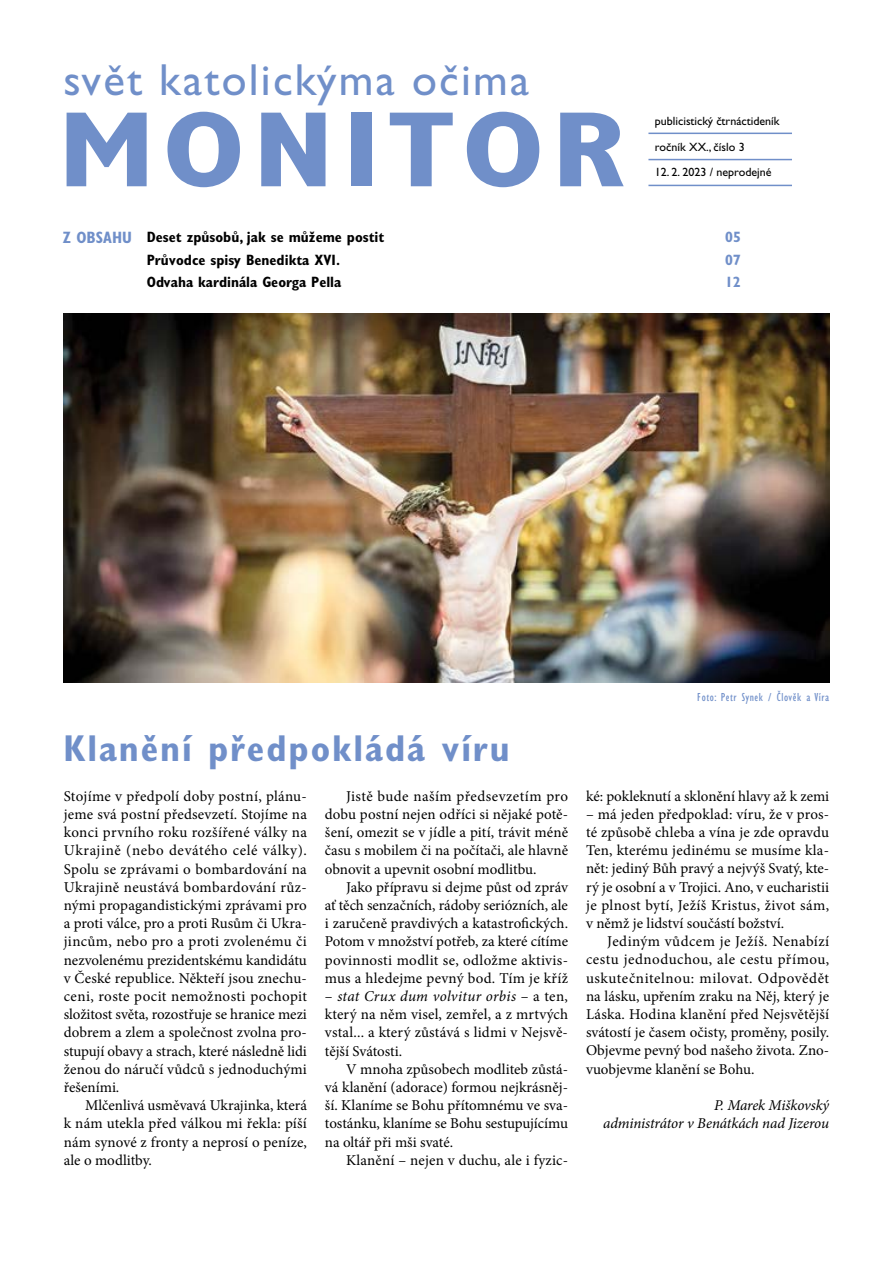
<style>
.page{position:relative;width:893px;height:1263px;background:#fff}
.page>*{position:absolute;margin:0;border:0;box-sizing:border-box;transform-origin:0 0}
.t1{font:700 condensed 107.7px "Gill Sans Std";letter-spacing:.05em;color:#708fc9;scale:1.25 1}
.t2{font:45px "Gill Sans Std";letter-spacing:.05em;color:#708fc9}
.t3{font:700 condensed 37.5px "Gill Sans Std";letter-spacing:.05em;color:#708fc9}
.t4{font:15px/18.1px "Minion Pro";letter-spacing:.005em;color:#000;text-align:justify}
.t5{font:700 condensed 15px "Gill Sans Std";color:#000}
.t6{font:italic 15px/18.1px "Minion Pro";letter-spacing:-.01em;color:#000;text-align:right}
.t7{font:700 condensed 15px "Gill Sans Std";color:#708fc9}
.t8{font:12px/25.5px "Gill Sans Std";color:#000}
.t9{font:condensed 12px "Gill Sans Std";letter-spacing:.05em;color:#708fc9}
.s1{font-size:16.5px;color:#708fc9}
.s2{font-style:italic}
</style>
<div class="page">
<hr style="left:648px;top:133px;width:144px;height:1px;background:#708fc9">
<hr style="left:648px;top:159px;width:144px;height:1px;background:#708fc9">
<hr style="left:648px;top:185px;width:144px;height:1px;background:#708fc9">
<img style="left:64px;top:313px;width:765px;height:369px">
<h2 class="t2" style="left:63px;top:54px;width:467px">svět katolickýma očima</h2>
<h1 class="t1" style="left:57px;top:86px;width:456px">MONITOR</h1>
<p class="t8" style="left:655px;top:108px;width:126px">publicistický čtrnáctideník ročník XX., číslo 3</p>
<p class="t8" style="left:655px;top:159px;width:118px">12. 2. 2023 / neprodejné</p>
<p class="t5" style="left:63px;top:228px;width:323px"><span class="s1">Z OBSAHU</span> Deset způsobů, jak se můžeme postit</p>
<p class="t7" style="left:725px;top:228px;width:17px">05</p>
<p class="t5" style="left:147px;top:251px;width:195px">Průvodce spisy Benedikta XVI.</p>
<p class="t7" style="left:725px;top:251px;width:17px">07</p>
<p class="t5" style="left:147px;top:273px;width:196px">Odvaha kardinála Georga Pella</p>
<p class="t7" style="left:725px;top:273px;width:17px">12</p>
<h3 class="t3" style="left:64px;top:726px;width:447px">Klanění předpokládá víru</h3>
<p class="t4" style="left:64px;top:787px;width:245px">Stojíme v předpolí doby postní, plánu&shy;jeme svá postní předsevzetí. Stojíme na konci prvního roku rozšířené války na Ukrajině (nebo devátého celé války).<br>Spolu se zprávami o bombardování na Ukrajině neustává bombardování růz&shy;nými propagandistickými zprávami pro a proti válce, pro a proti Rusům či Ukra&shy;jincům, nebo pro a proti zvolenému či nezvolenému prezidentskému kandidátu v České republice. Někteří jsou znechu&shy;ceni, roste pocit nemožnosti pochopit složitost světa, rozostřuje se hranice mezi dobrem a zlem a společnost zvolna pro&shy;stupují obavy a strach, které následně lidi ženou do náručí vůdců s jednoduchými řešeními.</p>
<p class="t4" style="left:64px;top:1096px;width:245px;text-indent:21px">Mlčenlivá usměvavá Ukrajinka, která k nám utekla před válkou mi řekla: píší nám synové z fronty a neprosí o peníze, ale o modlitby.</p>
<p class="t4" style="left:325px;top:787px;width:245px;text-indent:21px">Jistě bude naším předsevzetím pro dobu postní nejen odříci si nějaké potě&shy;šení, omezit se v jídle a pití, trávit méně času s mobilem či na počítači, ale hlavně obnovit a upevnit osobní modlitbu.</p>
<p class="t4" style="left:325px;top:878px;width:245px;text-indent:21px">Jako přípravu si dejme půst od zpráv ať těch senzačních, rádoby seriózních, ale i zaručeně pravdivých a katastrofických.<br>Potom v množství potřeb, za které cítíme povinnosti modlit se, odložme aktivis&shy;mus a hledejme pevný bod. Tím je kříž</p>
<p class="t4" style="left:325px;top:987px;width:245px">– <span class="s2">stat Crux dum volvitur orbis</span> – a ten, který na něm visel, zemřel, a z mrtvých vstal... a který zůstává s lidmi v Nejsvě&shy;tější Svátosti.</p>
<p class="t4" style="left:325px;top:1060px;width:245px;text-indent:21px">V mnoha způsobech modliteb zůstá&shy;vá klanění (adorace) formou nejkrásněj&shy;ší. Klaníme se Bohu přítomnému ve sva&shy;tostánku, klaníme se Bohu sestupujícímu na oltář při mši svaté.</p>
<p class="t4" style="left:346px;top:1151px;width:223px">Klanění – nejen v duchu, ale i fyzic-</p>
<p class="t9" style="left:697px;top:691px;width:133px">Foto: Petr Synek / Člověk a Víra</p>
<p class="t4" style="left:586px;top:787px;width:245px">ké: pokleknutí a sklonění hlavy až k zemi</p>
<p class="t4" style="left:586px;top:805px;width:245px">– má jeden předpoklad: víru, že v pros&shy;té způsobě chleba a vína je zde opravdu Ten, kterému jedinému se musíme kla&shy;nět: jediný Bůh pravý a nejvýš Svatý, kte&shy;rý je osobní a v Trojici. Ano, v eucharistii je plnost bytí, Ježíš Kristus, život sám, v němž je lidství součástí božství.</p>
<p class="t4" style="left:586px;top:932px;width:245px;text-indent:21px">Jediným vůdcem je Ježíš. Nenabízí cestu jednoduchou, ale cestu přímou, uskutečnitelnou: milovat. Odpovědět na lásku, upřením zraku na Něj, který je Láska. Hodina klanění před Nejsvětější svátostí je časem očisty, proměny, posily.<br>Objevme pevný bod našeho života. Zno&shy;vuobjevme klanění se Bohu.</p>
<p class="t6" style="left:603px;top:1096px;width:227px">P. Marek Miškovský<br>administrátor v Benátkách nad Jizerou</p>
</div>
